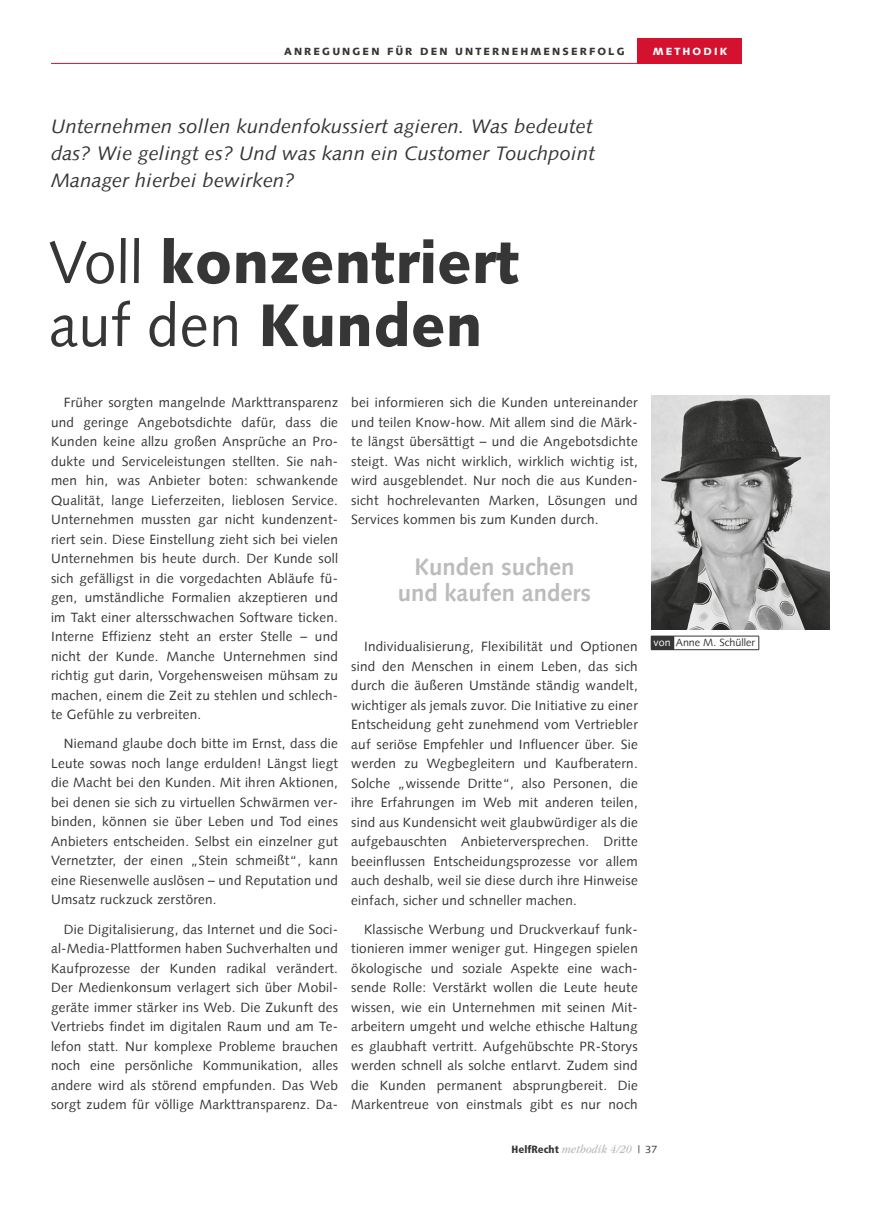
<style>
.page{position:relative;width:893px;height:1212px;background:#fff}
.page>*{position:absolute;margin:0;border:0;box-sizing:border-box;transform-origin:0 0}
.t1{font:900 60px/63px "Syntax";letter-spacing:.01em;color:#373636;scale:.96 1}
.t2{font:700 24px/25.5px "Syntax";color:#bcbcbc;text-align:center}
.t3{font:italic 19.5px/27px "Syntax";letter-spacing:.01em;color:#373636;text-align:justify}
.t4{font:13.5px/19.5px "Syntax";letter-spacing:.02em;color:#373636;text-align:justify}
.t5{font:italic condensed 12px "Garamond";letter-spacing:.015em;color:#bcbcbc;scale:1.07 1}
.t6{font:900 10.5px "Syntax";letter-spacing:.2em;color:#373636}
.t7{font:10.5px "Syntax";color:#373636}
.t8{font:900 10.5px "Syntax";letter-spacing:.2em;color:#fff}
.s1{font-weight:400}
.s2{color:#fff}
.s3{font-family:"Frutiger";font-weight:900;font-style:normal;font-size:10.5px;color:#373636}
.s4{font-family:"Syntax";font-style:normal;font-stretch:normal;font-size:10.5px;color:#373636}
</style>
<div class="page">
<div style="left:638px;top:38px;width:104px;height:26px;background:#d51130"></div>
<hr style="left:51px;top:63px;width:690px;height:1px;background:#d51130">
<hr style="left:674px;top:636px;width:85px;height:1px;background:#373636">
<svg style="left:758px;top:636px;width:1px;height:13px"></svg>
<svg style="left:651px;top:636px;width:23px;height:14px"></svg>
<hr style="left:674px;top:649px;width:85px;height:1px;background:#373636">
<img style="left:651px;top:396px;width:178px;height:233px">
<p class="t6" style="left:284px;top:45px;width:342px">ANREGUNGEN FÜR DEN UNTERNEHMENSERFOLG</p>
<p class="t8" style="left:653px;top:45px;width:76px">METHODIK</p>
<h3 class="t3" style="left:51px;top:112px;width:546px">Unternehmen sollen kundenfokussiert agieren. Was bedeutet das? Wie gelingt es? Und was kann ein Customer Touchpoint Manager hierbei bewirken?</h3>
<h1 class="t1" style="left:49px;top:231px;width:492px"><span class="s1">Voll</span> konzentriert <span class="s1">auf den</span> Kunden</h1>
<p class="t4" style="left:51px;top:393px;width:289px;text-align:left;text-indent:13px">Früher sorgten mangelnde Markttransparenz und geringe Angebotsdichte dafür, dass die Kunden keine allzu großen Ansprüche an Pro&shy;dukte und Serviceleistungen stellten. Sie nah&shy;men hin, was Anbieter boten: schwankende Qualität, lange Lieferzeiten, lieblosen Service.<br>Unternehmen mussten gar nicht kundenzent&shy;riert sein. Diese Einstellung zieht sich bei vielen Unternehmen bis heute durch. Der Kunde soll sich gefälligst in die vorgedachten Abläufe fü&shy;gen, umständliche Formalien akzeptieren und im Takt einer altersschwachen Software ticken.<br>Interne Effizienz steht an erster Stelle – und nicht der Kunde. Manche Unternehmen sind richtig gut darin, Vorgehensweisen mühsam zu machen, einem die Zeit zu stehlen und schlech&shy;te Gefühle zu verbreiten.</p>
<p class="t4" style="left:51px;top:734px;width:288px;text-indent:13px">Niemand glaube doch bitte im Ernst, dass die Leute sowas noch lange erdulden! Längst liegt die Macht bei den Kunden. Mit ihren Aktionen, bei denen sie sich zu virtuellen Schwärmen ver&shy;binden, können sie über Leben und Tod eines Anbieters entscheiden. Selbst ein einzelner gut Vernetzter, der einen „Stein schmeißt“, kann eine Riesenwelle auslösen – und Reputation und Umsatz ruckzuck zerstören.</p>
<p class="t4" style="left:51px;top:919px;width:288px;text-align:left;text-indent:13px">Die Digitalisierung, das Internet und die Soci&shy;al-Media-Plattformen haben Suchverhalten und Kaufprozesse der Kunden radikal verändert.<br>Der Medienkonsum verlagert sich über Mobil&shy;geräte immer stärker ins Web. Die Zukunft des Vertriebs findet im digitalen Raum und am Te&shy;lefon statt. Nur komplexe Probleme brauchen noch eine persönliche Kommunikation, alles andere wird als störend empfunden. Das Web sorgt zudem für völlige Markttransparenz. Da-</p>
<p class="t4" style="left:351px;top:393px;width:288px">bei informieren sich die Kunden untereinander und teilen Know-how. Mit allem sind die Märk&shy;te längst übersättigt – und die Angebotsdichte steigt. Was nicht wirklich, wirklich wichtig ist, wird ausgeblendet. Nur noch die aus Kunden&shy;sicht hochrelevanten Marken, Lösungen und Services kommen bis zum Kunden durch.</p>
<h2 class="t2" style="left:398px;top:554px;width:195px">Kunden suchen und kaufen anders</h2>
<p class="t4" style="left:351px;top:637px;width:288px;text-align:left;text-indent:13px">Individualisierung, Flexibilität und Optionen sind den Menschen in einem Leben, das sich durch die äußeren Umstände ständig wandelt, wichtiger als jemals zuvor. Die Initiative zu einer Entscheidung geht zunehmend vom Vertriebler auf seriöse Empfehler und Influencer über. Sie werden zu Wegbegleitern und Kaufberatern.<br>Solche „wissende Dritte“, also Personen, die ihre Erfahrungen im Web mit anderen teilen, sind aus Kundensicht weit glaubwürdiger als die aufgebauschten Anbieterversprechen. Dritte beeinflussen Entscheidungsprozesse vor allem auch deshalb, weil sie diese durch ihre Hinweise einfach, sicher und schneller machen.</p>
<p class="t4" style="left:351px;top:919px;width:288px;text-indent:13px">Klassische Werbung und Druckverkauf funk&shy;tionieren immer weniger gut. Hingegen spielen ökologische und soziale Aspekte eine wach&shy;sende Rolle: Verstärkt wollen die Leute heute wissen, wie ein Unternehmen mit seinen Mit&shy;arbeitern umgeht und welche ethische Haltung es glaubhaft vertritt. Aufgehübschte PR-Storys werden schnell als solche entlarvt. Zudem sind die Kunden permanent absprungbereit. Die Markentreue von einstmals gibt es nur noch</p>
<p class="t7" style="left:653px;top:636px;width:103px"><span class="s2">von</span> Anne M. Schüller</p>
<p class="t5" style="left:512px;top:1142px;width:138px"><span class="s3">HelfRecht</span> methodik 4/20 <span class="s4">| 37</span></p>
</div>
